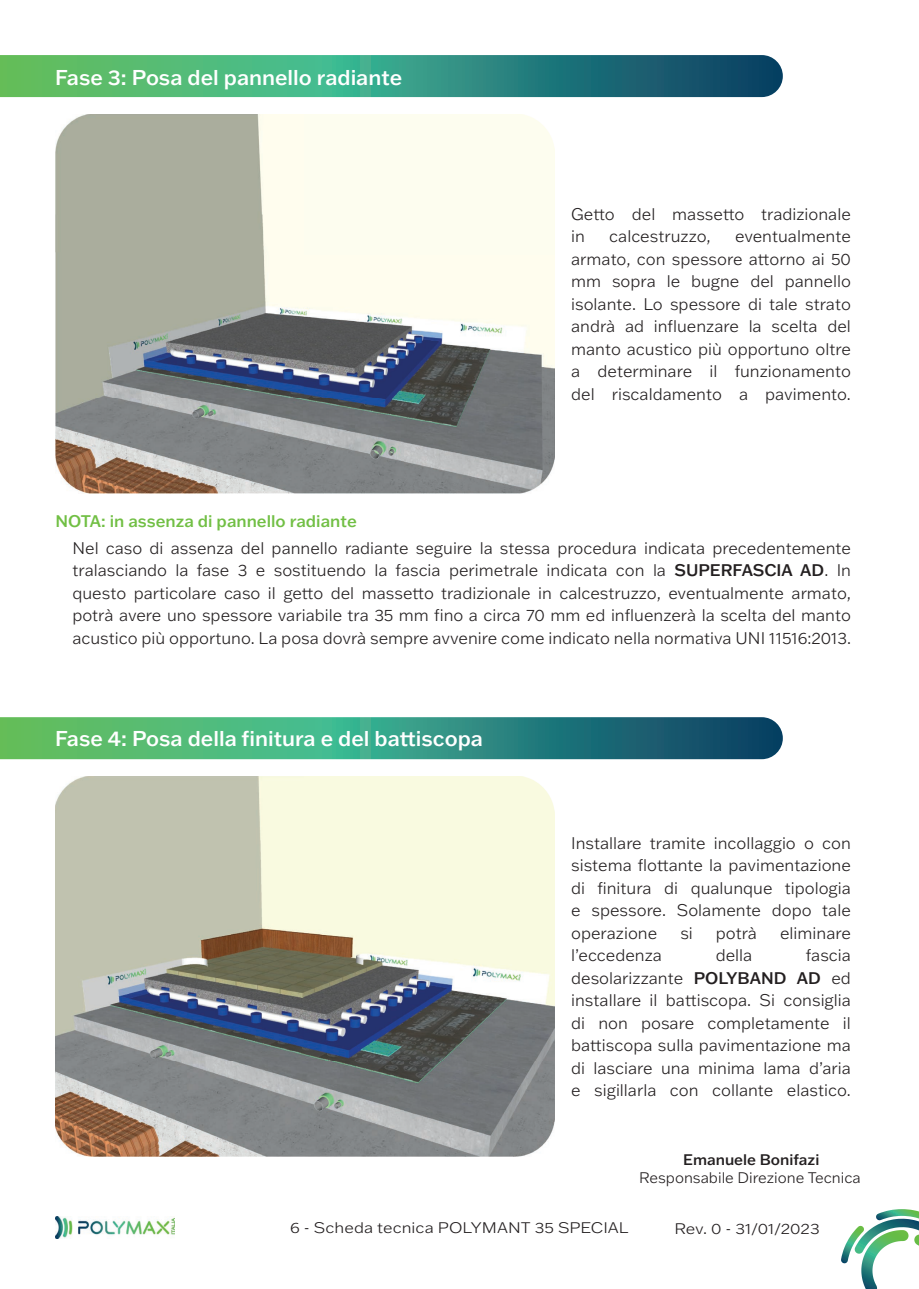
<style>
.page{position:relative;width:919px;height:1289px;background:#fff}
.page>*{position:absolute;margin:0;border:0;box-sizing:border-box;transform-origin:0 0}
.t1{font:500 21px "Franklin Gothic ATF";color:#fff}
.t2{font:300 16.5px/22.5px "Franklin Gothic ATF";color:#231f20;text-align:justify}
.t3{font:500 16.5px "Franklin Gothic ATF";color:#71bf44}
.t4{font:300 15px "Franklin Gothic ATF";color:#231f20;scale:1.1 1}
.t5{font:300 15px "Franklin Gothic ATF";color:#231f20}
.t6{font:500 15px "Franklin Gothic ATF";color:#231f20}
.s1{font-weight:500}
</style>
<div class="page">
<svg style="left:841px;top:1209px;width:77px;height:79px"></svg>
<img style="left:55px;top:1216px;width:120px;height:22px">
<img style="left:56px;top:114px;width:498px;height:379px">
<img style="left:55px;top:776px;width:499px;height:380px">
<svg style="left:0;top:55px;width:782px;height:42px;background:#399578"></svg>
<svg style="left:0;top:717px;width:782px;height:42px;background:#3a9679"></svg>
<p class="t1" style="left:55px;top:63px;width:348px">Fase 3: Posa del pannello radiante</p>
<p class="t2" style="left:571px;top:202px;width:281px">Getto del massetto tradizionale in</p>
<p class="t2" style="left:571px;top:225px;width:281px;text-indent:164px">eventualmente armato, con spessore attorno ai 50 mm sopra le bugne del pannello isolante. Lo spessore di tale strato andrà ad influenzare la scelta del manto acustico più opportuno oltre a determinare il funzionamento del riscaldamento a pavimento.</p>
<p class="t2" style="left:609px;top:225px;width:103px">calcestruzzo,</p>
<p class="t3" style="left:55px;top:510px;width:303px">NOTA: in assenza di pannello radiante</p>
<p class="t2" style="left:72px;top:536px;width:780px">Nel caso di assenza del pannello radiante seguire la stessa procedura indicata precedentemente tralasciando la fase 3 e sostituendo la fascia perimetrale indicata con la <span class="s1">SUPERFASCIA AD</span>. In questo particolare caso il getto del massetto tradizionale in calcestruzzo, eventualmente armato, potrà avere uno spessore variabile tra 35 mm fino a circa 70 mm ed influenzerà la scelta del manto acustico più opportuno. La posa dovrà sempre avvenire come indicato nella normativa UNI 11516:2013.</p>
<p class="t1" style="left:55px;top:724px;width:429px">Fase 4: Posa della finitura e del battiscopa</p>
<p class="t2" style="left:571px;top:831px;width:281px">Installare tramite incollaggio o con sistema flottante la pavimentazione di finitura di qualunque tipologia e spessore. Solamente dopo tale operazione</p>
<p class="t2" style="left:680px;top:921px;width:14px">si</p>
<p class="t2" style="left:715px;top:921px;width:43px">potrà</p>
<p class="t2" style="left:780px;top:921px;width:72px">eliminare</p>
<p class="t2" style="left:571px;top:943px;width:281px;text-indent:235px">fascia desolarizzante <span class="s1">POLYBAND AD</span> ed installare il battiscopa. Si consiglia di non posare completamente il battiscopa sulla pavimentazione ma di lasciare una minima lama d’aria e sigillarla con collante elastico.</p>
<p class="t2" style="left:571px;top:943px;width:92px">l’eccedenza</p>
<p class="t2" style="left:715px;top:943px;width:38px">della</p>
<p class="t6" style="left:683px;top:1149px;width:138px">Emanuele Bonifazi</p>
<p class="t5" style="left:639px;top:1167px;width:223px">Responsabile Direzione Tecnica</p>
<p class="t4" style="left:290px;top:1217px;width:309px">6 - Scheda tecnica POLYMANT 35 SPECIAL</p>
<p class="t4" style="left:674px;top:1218px;width:134px">Rev. 0 - 31/01/2023</p>
</div>
